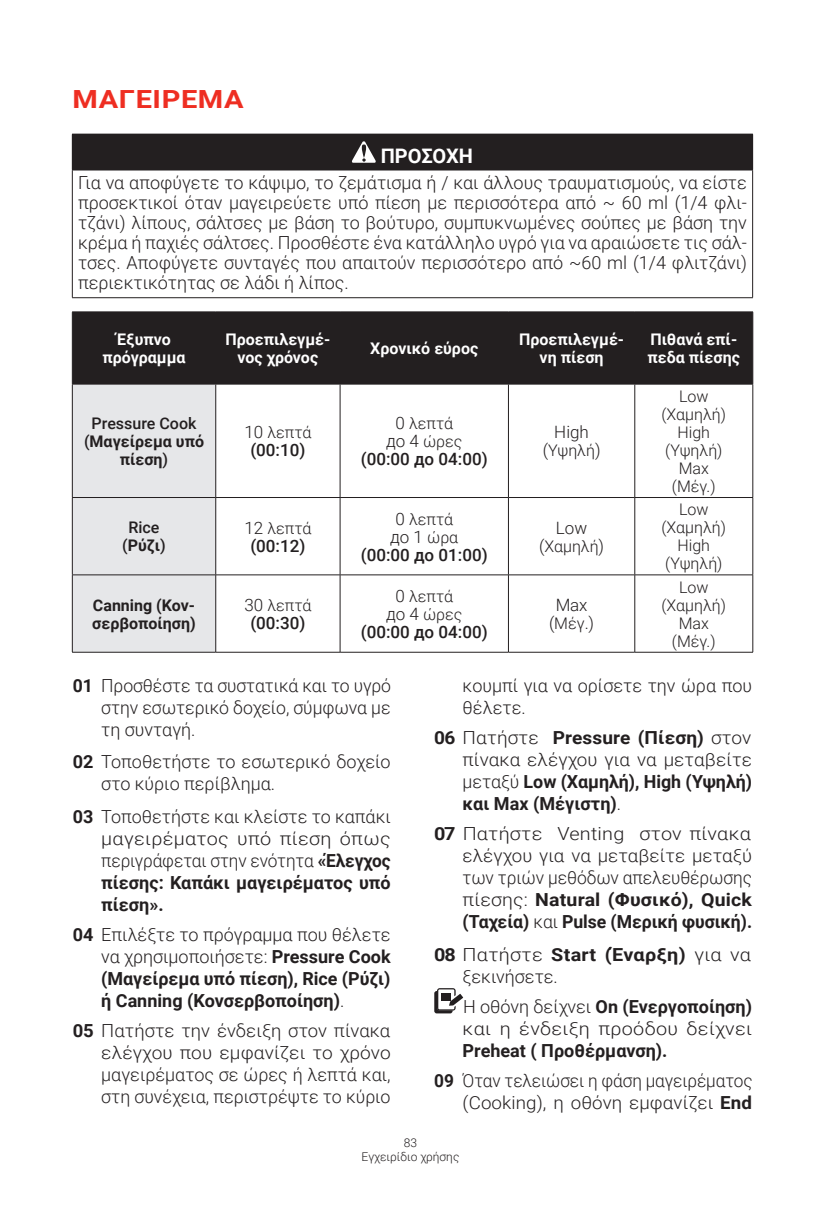
<style>
.page{position:relative;width:840px;height:1225px;background:#fff}
.page>*{position:absolute;margin:0;border:0;box-sizing:border-box;transform-origin:0 0}
.t1{font:700 25px "Roboto";letter-spacing:.02em;color:#ee2e22;scale:1.16 1}
.t2{font:700 20px "Roboto";letter-spacing:-.005em;color:#fff}
.t3{font:300 18px/22px "Roboto";color:#231f20;text-align:justify}
.t4{font:300 18px/22px "Roboto";color:#231f20;text-align:justify;scale:1.1 1}
.t5{font:700 18px/22px "Roboto";color:#231f20;text-align:justify}
.t6{font:700 18px/22px "Roboto";color:#231f20;text-align:justify;scale:1.06 1}
.t7{font:300 18px/30px "Roboto";color:#231f20;scale:.96 1}
.t8{font:300 18px "Roboto";color:#231f20;scale:1.04 1}
.t9{font:500 17px/18px "Roboto";color:#231f20;text-align:center}
.t10{font:300 17px/18px "Roboto";color:#231f20;text-align:center}
.t11{font:300 16px/18px "Roboto";color:#231f20;text-align:center}
.t12{font:700 16px/18px "Roboto";color:#fff;text-align:center}
.t13{font:700 16px/18px "Roboto";color:#231f20;text-align:center}
.t14{font:500 16px/18px "Roboto";color:#231f20;text-align:center}
.t15{font:300 12px/14.4px "Roboto";color:#231f20;text-align:center}
.s1{font-weight:500}
.s2{font-size:17px}
.s3{font-weight:700}
.s4{font-weight:300}
.s5{font-weight:300;font-size:16px}
.s6{font-size:16px}
</style>
<div class="page">
<div style="left:72px;top:134px;width:680px;height:36px;background:#231f20"></div>
<hr style="left:72px;top:170px;width:680px;height:1px;background:#231f20">
<hr style="left:72px;top:170px;width:1px;height:127px;background:#231f20">
<hr style="left:751px;top:170px;width:1px;height:127px;background:#231f20">
<hr style="left:72px;top:297px;width:680px;height:1px;background:#231f20">
<svg style="left:352px;top:141px;width:24px;height:22px"></svg>
<div style="left:73px;top:312px;width:679px;height:72px;background:#231f20"></div>
<div style="left:72px;top:384px;width:144px;height:113px;background:#e6e7e9"></div>
<svg style="left:216px;top:385px;width:292px;height:112px"></svg>
<div style="left:73px;top:498px;width:142px;height:154px;background:#e6e7e9"></div>
<hr style="left:72px;top:311px;width:144px;height:1px;background:#231f20">
<hr style="left:72px;top:312px;width:1px;height:72px;background:#231f20">
<hr style="left:216px;top:311px;width:124px;height:1px;background:#231f20">
<hr style="left:215px;top:312px;width:1px;height:72px;background:#231f20">
<hr style="left:340px;top:311px;width:168px;height:1px;background:#231f20">
<hr style="left:339px;top:312px;width:1px;height:72px;background:#231f20">
<hr style="left:508px;top:311px;width:126px;height:1px;background:#231f20">
<hr style="left:508px;top:312px;width:1px;height:72px;background:#231f20">
<hr style="left:634px;top:311px;width:118px;height:1px;background:#231f20">
<hr style="left:634px;top:312px;width:1px;height:72px;background:#231f20">
<hr style="left:752px;top:312px;width:1px;height:72px;background:#231f20">
<hr style="left:72px;top:384px;width:144px;height:1px;background:#231f20">
<hr style="left:72px;top:384px;width:1px;height:113px;background:#231f20">
<hr style="left:216px;top:384px;width:124px;height:1px;background:#231f20">
<hr style="left:215px;top:384px;width:1px;height:113px;background:#231f20">
<hr style="left:340px;top:384px;width:168px;height:1px;background:#231f20">
<hr style="left:339px;top:384px;width:1px;height:113px;background:#231f20">
<hr style="left:508px;top:384px;width:126px;height:1px;background:#231f20">
<hr style="left:508px;top:384px;width:1px;height:113px;background:#231f20">
<hr style="left:72px;top:497px;width:144px;height:1px;background:#231f20">
<hr style="left:72px;top:498px;width:1px;height:76px;background:#231f20">
<hr style="left:216px;top:497px;width:124px;height:1px;background:#231f20">
<hr style="left:215px;top:498px;width:1px;height:76px;background:#231f20">
<hr style="left:340px;top:497px;width:168px;height:1px;background:#231f20">
<hr style="left:339px;top:498px;width:1px;height:76px;background:#231f20">
<hr style="left:508px;top:497px;width:126px;height:1px;background:#231f20">
<hr style="left:508px;top:498px;width:1px;height:76px;background:#231f20">
<hr style="left:72px;top:574px;width:144px;height:1px;background:#231f20">
<hr style="left:72px;top:575px;width:1px;height:77px;background:#231f20">
<hr style="left:216px;top:574px;width:124px;height:1px;background:#231f20">
<hr style="left:215px;top:575px;width:1px;height:77px;background:#231f20">
<hr style="left:340px;top:574px;width:168px;height:1px;background:#231f20">
<hr style="left:339px;top:575px;width:1px;height:77px;background:#231f20">
<hr style="left:508px;top:574px;width:126px;height:1px;background:#231f20">
<hr style="left:508px;top:575px;width:1px;height:77px;background:#231f20">
<hr style="left:72px;top:652px;width:144px;height:1px;background:#231f20">
<hr style="left:216px;top:652px;width:124px;height:1px;background:#231f20">
<hr style="left:340px;top:652px;width:168px;height:1px;background:#231f20">
<hr style="left:508px;top:652px;width:126px;height:1px;background:#231f20">
<hr style="left:634px;top:384px;width:118px;height:1px;background:#231f20">
<hr style="left:634px;top:384px;width:1px;height:113px;background:#231f20">
<hr style="left:752px;top:384px;width:1px;height:113px;background:#231f20">
<hr style="left:634px;top:497px;width:118px;height:1px;background:#231f20">
<hr style="left:634px;top:498px;width:1px;height:76px;background:#231f20">
<hr style="left:752px;top:498px;width:1px;height:76px;background:#231f20">
<hr style="left:634px;top:574px;width:118px;height:1px;background:#231f20">
<hr style="left:634px;top:575px;width:1px;height:77px;background:#231f20">
<hr style="left:752px;top:575px;width:1px;height:77px;background:#231f20">
<hr style="left:634px;top:652px;width:118px;height:1px;background:#231f20">
<div style="left:434px;top:991px;width:18px;height:22px;background:linear-gradient(to bottom,#231f20,#231f20);border-radius:2px"></div>
<svg style="left:437px;top:988px;width:26px;height:22px"></svg>
<hr style="left:441px;top:993px;width:10px;height:4px;background:#231f20">
<hr style="left:441px;top:996px;width:10px;height:4px;background:#231f20">
<h1 class="t1" style="left:73px;top:82px;width:149px">ΜΑΓΕΙΡΕΜΑ</h1>
<p class="t2" style="left:380px;top:142px;width:94px">ΠΡΟΣΟΧΗ</p>
<p class="t3" style="left:78px;top:172px;width:670px;line-height:20px">Για να αποφύγετε το κάψιμο, το ζεμάτισμα ή / και άλλους τραυματισμούς, να είστε προσεκτικοί όταν μαγειρεύετε υπό πίεση με περισσότερα από ~ 60 ml (1/4 φλι&shy;τζάνι) λίπους, σάλτσες με βάση το βούτυρο, συμπυκνωμένες σούπες με βάση την κρέμα ή παχιές σάλτσες. Προσθέστε ένα κατάλληλο υγρό για να αραιώσετε τις σάλ&shy;τσες. Αποφύγετε συνταγές που απαιτούν περισσότερο από ~60 ml (1/4 φλιτζάνι) περιεκτικότητας σε λάδι ή λίπος.</p>
<p class="t12" style="left:102px;top:330px;width:85px">Έξυπνο πρόγραμμα</p>
<p class="t12" style="left:225px;top:330px;width:106px">Προεπιλεγμέ&shy;νος χρόνος</p>
<p class="t12" style="left:370px;top:339px;width:109px">Χρονικό εύρος</p>
<p class="t12" style="left:519px;top:330px;width:106px">Προεπιλεγμέ&shy;νη πίεση</p>
<p class="t12" style="left:647px;top:330px;width:94px;text-align:left">Πιθανά επί&shy;πεδα πίεσης</p>
<p class="t13" style="left:84px;top:413px;width:121px"><span class="s1">Pressure Cook (</span>Μαγείρεμα υπό πίεση<span class="s1">)</span></p>
<p class="t11" style="left:244px;top:423px;width:69px"><span class="s2">10</span> λεπτά</p>
<p class="t9" style="left:250px;top:440px;width:57px">(00:10)</p>
<p class="t14" style="left:122px;top:518px;width:45px">Rice (<span class="s3">Ρύζι</span>)</p>
<p class="t11" style="left:244px;top:518px;width:69px"><span class="s2">12</span> λεπτά</p>
<p class="t9" style="left:250px;top:536px;width:57px">(00:12)</p>
<p class="t13" style="left:92px;top:595px;width:105px;text-align:left">Canning (Κον&shy;σερβοποίηση)</p>
<p class="t11" style="left:244px;top:595px;width:69px"><span class="s2">30</span> λεπτά</p>
<p class="t9" style="left:250px;top:613px;width:57px">(00:30)</p>
<p class="t11" style="left:386px;top:414px;width:78px"><span class="s2">0</span> λεπτά <span class="s2">до 4</span> ώρες</p>
<p class="t9" style="left:360px;top:449px;width:128px">(00:00 до 04:00)</p>
<p class="t11" style="left:395px;top:509px;width:59px"><span class="s2">0</span> λεπτά</p>
<p class="t9" style="left:360px;top:527px;width:128px"><span class="s4">до 1</span> <span class="s5">ώρα<br></span>(00:00 до 01:00)</p>
<p class="t11" style="left:386px;top:586px;width:78px"><span class="s2">0</span> λεπτά <span class="s2">до 4</span> ώρες</p>
<p class="t9" style="left:360px;top:622px;width:128px">(00:00 до 04:00)</p>
<p class="t10" style="left:554px;top:422px;width:36px">High</p>
<p class="t11" style="left:542px;top:441px;width:59px"><span class="s2">(</span>Υψηλή<span class="s2">)</span></p>
<p class="t10" style="left:555px;top:518px;width:33px">Low</p>
<p class="t11" style="left:538px;top:536px;width:67px"><span class="s2">(</span>Χαμηλή<span class="s2">)</span></p>
<p class="t10" style="left:548px;top:595px;width:47px">Max (<span class="s6">Μέγ</span>.)</p>
<p class="t11" style="left:661px;top:386px;width:66px">Low (Χαμηλή)<br>High (Υψηλή)<br>Max (Μέγ.)</p>
<p class="t11" style="left:661px;top:500px;width:66px">Low (Χαμηλή)<br>High (Υψηλή)</p>
<p class="t11" style="left:661px;top:577px;width:66px">Low (Χαμηλή)<br>Max (Μέγ.)</p>
<p class="t3" style="left:101px;top:674px;width:291px;text-indent:-28px"><span class="s3">01</span> Προσθέστε τα συστατικά και το υγρό στην εσωτερικό δοχείο, σύμφωνα με τη συνταγή.</p>
<p class="t3" style="left:101px;top:750px;width:291px;text-indent:-28px"><span class="s3">02</span> Τοποθετήστε το εσωτερικό δοχείο στο κύριο περίβλημα.</p>
<p class="t3" style="left:101px;top:804px;width:291px;text-indent:-28px"><span class="s3">03</span> Τοποθετήστε και κλείστε το καπάκι μαγειρέματος υπό πίεση όπως περιγράφεται στην ενότητα <span class="s3">«Έλεγχος πίεσης: Καπάκι μαγειρέματος υπό πίεση».</span></p>
<p class="t5" style="left:101px;top:922px;width:291px;text-indent:-28px">04 <span class="s4">Επιλέξτε το πρόγραμμα που θέλετε να χρησιμοποιήσετε:</span> Pressure Cook (Μαγείρεμα υπό πίεση), Rice (Ρύζι) ή Canning (Κονσερβοποίηση)<span class="s4">.</span></p>
<p class="t3" style="left:101px;top:1018px;width:291px;text-indent:-28px"><span class="s3">05</span> Πατήστε την ένδειξη στον πίνακα ελέγχου που εμφανίζει το χρόνο μαγειρέματος σε ώρες ή λεπτά και, στη συνέχεια, περιστρέψτε το κύριο</p>
<p class="t3" style="left:462px;top:674px;width:291px">κουμπί για να ορίσετε την ώρα που θέλετε.</p>
<p class="t6" style="left:462px;top:726px;width:274px;text-indent:-28px">06 <span class="s4">Πατήστε</span> Pressure (Πίεση) <span class="s4">στον πίνακα ελέγχου για να μεταβείτε μεταξύ</span> Low (Χαμηλή), High (Υψηλή) και Max (Μέγιστη)<span class="s4">.</span></p>
<p class="t4" style="left:462px;top:822px;width:264px;text-indent:-28px"><span class="s3">07</span> Πατήστε Venting στον πίνακα ελέγχου για να μεταβείτε μεταξύ των τριών μεθόδων απελευθέρωσης πίεσης: <span class="s3">Natural (Φυσικό), Quick (Ταχεία)</span> και <span class="s3">Pulse (Μερική φυσική).</span></p>
<p class="t4" style="left:462px;top:943px;width:263px;text-indent:-28px"><span class="s3">08</span> Πατήστε <span class="s3">Start (Έναρξη)</span> για να ξεκινήσετε.</p>
<p class="t3" style="left:462px;top:995px;width:291px">Η οθόνη δείχνει <span class="s3">On (Ενεργοποίηση) </span>και η ένδειξη προόδου δείχνει</p>
<p class="t7" style="left:434px;top:1035px;width:333px;text-indent:28px"><span class="s3">Preheat ( Προθέρμανση).<br>09</span> Όταν τελειώσει η φάση μαγειρέματος</p>
<p class="t8" style="left:462px;top:1090px;width:280px">(Cooking), η οθόνη εμφανίζει <span class="s3">End</span></p>
<p class="t15" style="left:361px;top:1134px;width:99px">83<br>Εγχειρίδιο χρήσης</p>
</div>
